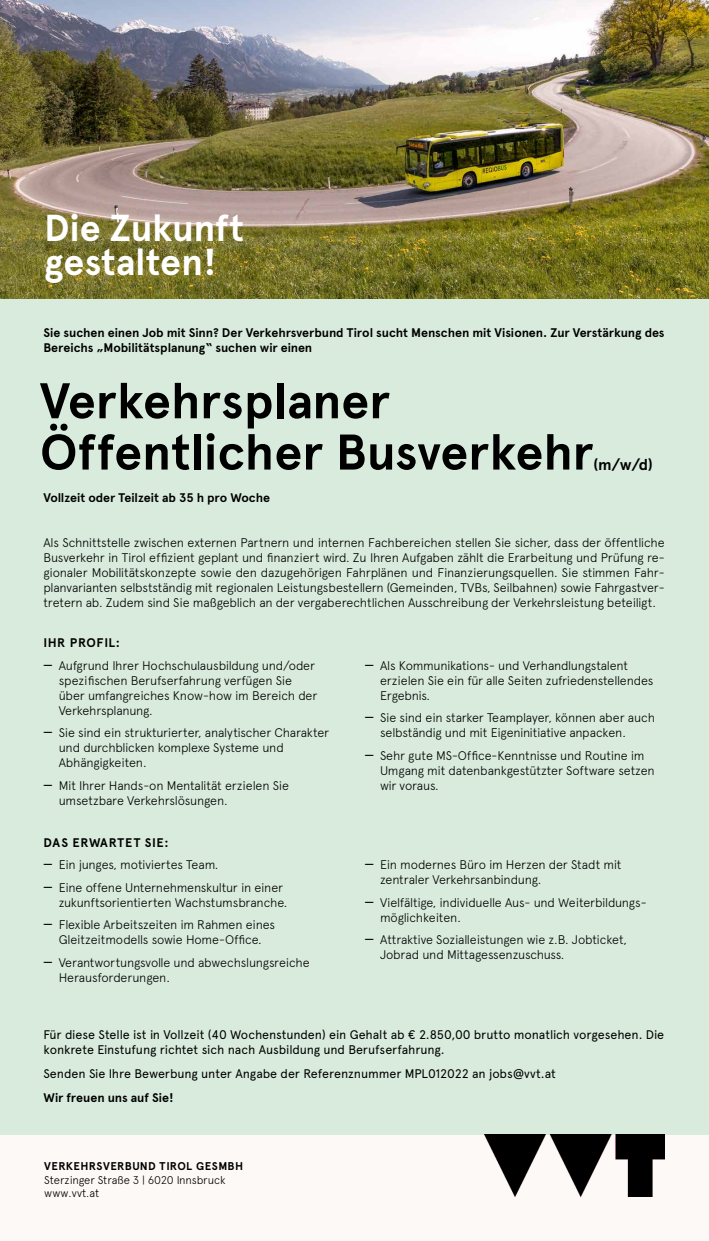
<style>
.page{position:relative;width:709px;height:1241px;background:#fff}
.page>*{position:absolute;margin:0;border:0;box-sizing:border-box;transform-origin:0 0}
.t1{font:700 50px/51.2px "Apercu";letter-spacing:-.005em;color:#000}
.t2{font:700 37.5px/33.1px "Apercu";letter-spacing:-.005em;color:#fff}
.t3{font:700 15.62px "Apercu";color:#000}
.t4{font:300 12.5px/15px "Apercu";letter-spacing:-.015em;color:#000}
.t5{font:12.5px/15px "Apercu";letter-spacing:-.01em;color:#000}
.t6{font:700 12.5px/15px "Apercu";letter-spacing:-.005em;color:#000}
.t7{font:700 12.5px "Apercu";letter-spacing:.05em;color:#000}
.t8{font:700 12.5px "Apercu";letter-spacing:.025em;color:#000}
.t9{font:300 11.25px/13.1px "Apercu";letter-spacing:-.005em;color:#000}
.t10{font:700 11.25px "Apercu";letter-spacing:.035em;color:#000}
.s1{font-family:"Suisse Intl";font-weight:400}
</style>
<div class="page">
<div style="left:0;top:0;width:709px;height:1134px;background:#d8ebdc"></div>
<div style="left:0;top:1135px;width:708px;height:105px;background:#fcf9f6"></div>
<img style="left:484px;top:1134px;width:180px;height:62px">
<img style="left:0;top:0;width:709px;height:298px">
<h2 class="t2" style="left:44px;top:212px;width:201px">Die Zukunft gestalten!</h2>
<p class="t6" style="left:43px;top:325px;width:622px">Sie suchen einen Job mit Sinn? Der Verkehrsverbund Tirol sucht Menschen mit Visionen. Zur Verstärkung des<br>Bereichs „Mobilitätsplanung“ suchen wir einen</p>
<h1 class="t1" style="left:40px;top:375px;width:555px">Verkehrsplaner<br>Öffentlicher Busverkehr</h1>
<p class="t3" style="left:593px;top:454px;width:61px">(m/w/d)</p>
<p class="t6" style="left:43px;top:490px;width:228px">Vollzeit oder Teilzeit ab 35 h pro Woche</p>
<p class="t4" style="left:43px;top:535px;width:623px;text-align:justify">Als Schnittstelle zwischen externen Partnern und internen Fachbereichen stellen Sie sicher, dass der öffentliche Busverkehr in Tirol effizient geplant und finanziert wird. Zu Ihren Aufgaben zählt die Erarbeitung und Prüfung re&shy;gionaler Mobilitätskonzepte sowie den dazugehörigen Fahrplänen und Finanzierungsquellen. Sie stimmen Fahr&shy;planvarianten selbstständig mit regionalen Leistungsbestellern (Gemeinden, TVBs, Seilbahnen) sowie Fahrgastver&shy;tretern ab. Zudem sind Sie maßgeblich an der vergaberechtlichen Ausschreibung der Verkehrsleistung beteiligt.</p>
<p class="t8" style="left:43px;top:635px;width:78px">IHR PROFIL:</p>
<p class="t4" style="left:59px;top:657px;width:260px;text-indent:-15px"><span class="s1">—</span> Aufgrund Ihrer Hochschulausbildung und/oder spezifischen Berufserfahrung verfügen Sie über umfangreiches Know-how im Bereich der Verkehrsplanung.</p>
<p class="t4" style="left:59px;top:725px;width:272px;text-indent:-15px"><span class="s1">—</span> Sie sind ein strukturierter, analytischer Charakter und durchblicken komplexe Systeme und<br>Abhängigkeiten.</p>
<p class="t4" style="left:59px;top:777px;width:232px;text-indent:-15px"><span class="s1">—</span> Mit Ihrer Hands-on Mentalität erzielen Sie umsetzbare Verkehrslösungen.</p>
<p class="t4" style="left:380px;top:657px;width:275px;text-indent:-15px"><span class="s1">—</span> Als Kommunikations- und Verhandlungstalent erzielen Sie ein für alle Seiten zufriedenstellendes<br>Ergebnis.</p>
<p class="t4" style="left:380px;top:710px;width:276px;text-indent:-15px"><span class="s1">—</span> Sie sind ein starker Teamplayer, können aber auch selbständig und mit Eigeninitiative anpacken.</p>
<p class="t4" style="left:380px;top:747px;width:276px;text-indent:-15px"><span class="s1">—</span> Sehr gute MS-Office-Kenntnisse und Routine im<br>Umgang mit datenbankgestützter Software setzen wir voraus.</p>
<p class="t7" style="left:43px;top:834px;width:127px">DAS ERWARTET SIE:</p>
<p class="t4" style="left:43px;top:857px;width:177px"><span class="s1">—</span> Ein junges, motiviertes Team.</p>
<p class="t4" style="left:59px;top:879px;width:230px;text-indent:-15px"><span class="s1">—</span> Eine offene Unternehmenskultur in einer zukunftsorientierten Wachstumsbranche.</p>
<p class="t4" style="left:43px;top:917px;width:233px;text-align:center"><span class="s1">—</span> Flexible Arbeitszeiten im Rahmen eines<br>Gleitzeitmodells sowie Home-Office.</p>
<p class="t4" style="left:59px;top:954px;width:252px;text-indent:-15px"><span class="s1">—</span> Verantwortungsvolle und abwechslungsreiche<br>Herausforderungen.</p>
<p class="t4" style="left:380px;top:857px;width:243px;text-indent:-15px"><span class="s1">—</span> Ein modernes Büro im Herzen der Stadt mit zentraler Verkehrsanbindung.</p>
<p class="t4" style="left:380px;top:894px;width:268px;text-indent:-15px"><span class="s1">—</span> Vielfältige, individuelle Aus- und Weiterbildungs&shy;möglichkeiten.</p>
<p class="t4" style="left:380px;top:932px;width:248px;text-indent:-15px"><span class="s1">—</span> Attraktive Sozialleistungen wie z.B. Jobticket,<br>Jobrad und Mittagessenzuschuss.</p>
<p class="t5" style="left:43px;top:1027px;width:622px">Für diese Stelle ist in Vollzeit (40 Wochenstunden) ein Gehalt ab € 2.850,00 brutto monatlich vorgesehen. Die konkrete Einstufung richtet sich nach Ausbildung und Berufserfahrung.</p>
<p class="t5" style="left:43px;top:1065px;width:514px">Senden Sie Ihre Bewerbung unter Angabe der Referenznummer MPL012022 an jobs@vvt.at</p>
<p class="t6" style="left:43px;top:1090px;width:132px">Wir freuen uns auf Sie!</p>
<p class="t10" style="left:44px;top:1159px;width:200px">VERKEHRSVERBUND TIROL GESMBH</p>
<p class="t9" style="left:44px;top:1172px;width:183px">Sterzinger Straße 3 | 6020 Innsbruck www.vvt.at</p>
</div>
